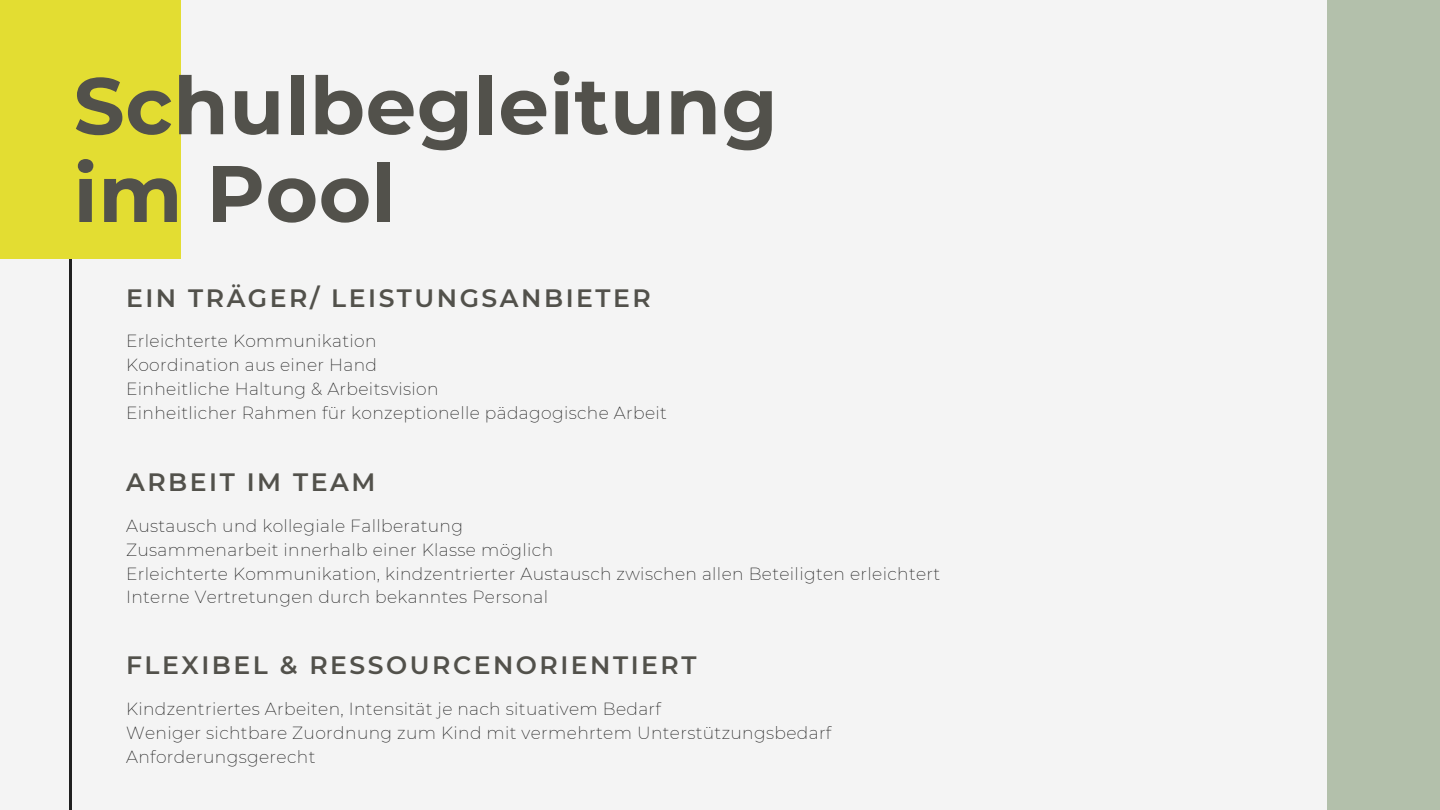
<style>
.page{position:relative;width:1440px;height:810px;background:#f4f4f4}
.page>*{position:absolute;margin:0;border:0;box-sizing:border-box;transform-origin:0 0}
.t1{font:700 80px "Montserrat";letter-spacing:.01em;color:#52514b}
.t2{font:600 25.1px "Montserrat";letter-spacing:.1em;color:#52514b}
.t3{font:200 17.1px "Montserrat";letter-spacing:.02em;color:#202020}
</style>
<div class="page">
<hr style="left:69px;top:201px;width:3px;height:609px;background:#202020">
<div style="left:0;top:0;width:182px;height:259px;background:#e3dd32"></div>
<div style="left:1328px;top:0;width:112px;height:810px;background:#b3c0ab"></div>
<p class="t1" style="left:74px;top:57px;width:706px">Schulbegleitung</p>
<p class="t1" style="left:74px;top:145px;width:324px">im Pool</p>
<p class="t2" style="left:126px;top:282px;width:526px">EIN TRÄGER/ LEISTUNGSANBIETER</p>
<p class="t3" style="left:126px;top:331px;width:252px">Erleichterte Kommunikation</p>
<p class="t3" style="left:126px;top:355px;width:253px">Koordination aus einer Hand</p>
<p class="t3" style="left:126px;top:379px;width:314px">Einheitliche Haltung &amp; Arbeitsvision</p>
<p class="t3" style="left:126px;top:402px;width:542px">Einheitlicher Rahmen für konzeptionelle pädagogische Arbeit</p>
<p class="t2" style="left:126px;top:467px;width:251px">ARBEIT IM TEAM</p>
<p class="t3" style="left:126px;top:515px;width:338px">Austausch und kollegiale Fallberatung</p>
<p class="t3" style="left:126px;top:539px;width:429px">Zusammenarbeit innerhalb einer Klasse möglich</p>
<p class="t3" style="left:126px;top:563px;width:816px">Erleichterte Kommunikation, kindzentrierter Austausch zwischen allen Beteiligten erleichtert</p>
<p class="t3" style="left:126px;top:587px;width:424px">Interne Vertretungen durch bekanntes Personal</p>
<p class="t2" style="left:126px;top:650px;width:572px">FLEXIBEL &amp; RESSOURCENORIENTIERT</p>
<p class="t3" style="left:126px;top:698px;width:536px">Kindzentriertes Arbeiten, Intensität je nach situativem Bedarf</p>
<p class="t3" style="left:126px;top:722px;width:707px">Weniger sichtbare Zuordnung zum Kind mit vermehrtem Unterstützungsbedarf</p>
<p class="t3" style="left:126px;top:746px;width:191px">Anforderungsgerecht</p>
</div>
